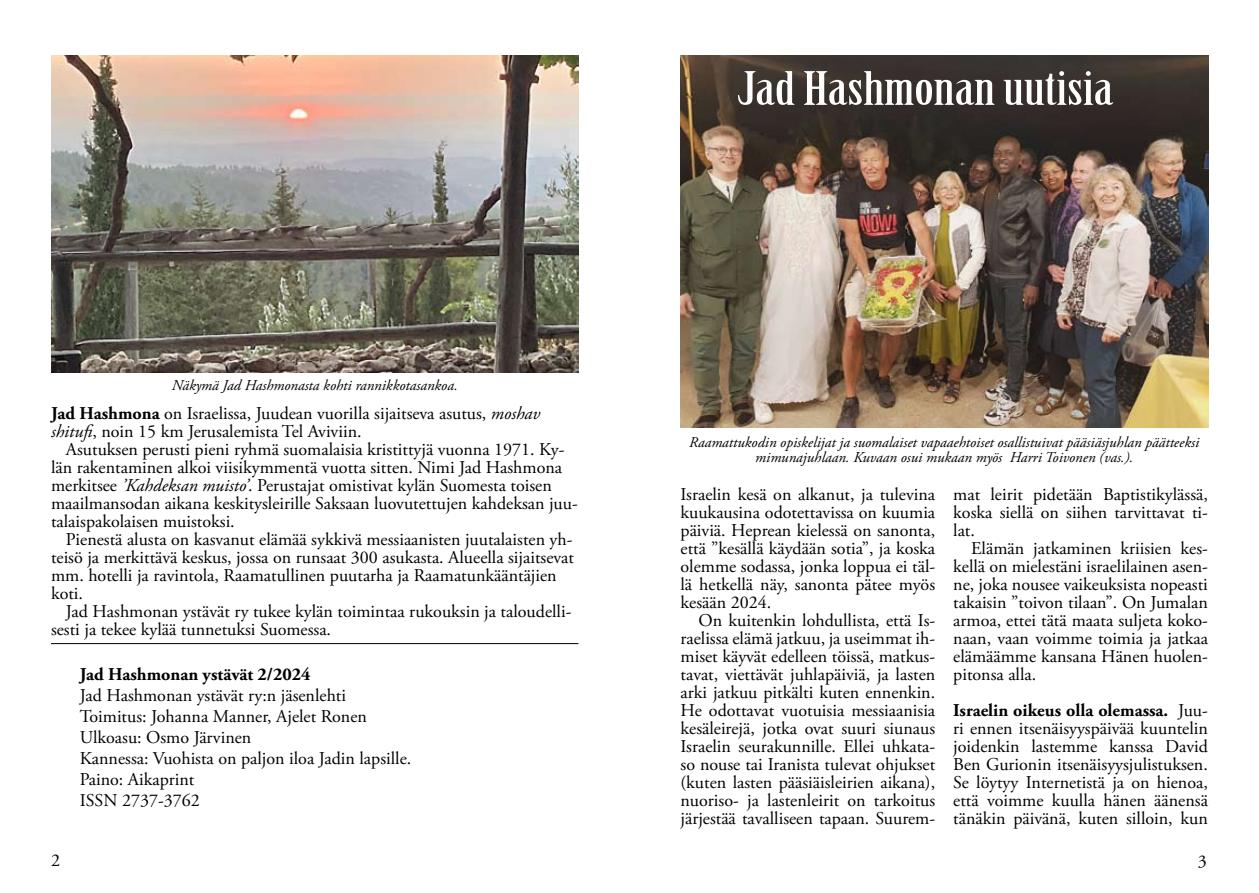
<style>
.page{position:relative;width:1259px;height:893px;background:#fff}
.page>*{position:absolute;margin:0;border:0;box-sizing:border-box;transform-origin:0 0}
.t1{font:45px "Birch Std";color:#fff;scale:1.5 1}
.t2{font:18px/18px "Adobe Garamond Pro";color:#000}
.t3{font:700 18px "Adobe Garamond Pro";color:#000}
.t4{font:italic 15px/15px "Adobe Garamond Pro";color:#000;text-align:center}
.s1{font-weight:700}
.s2{font-style:italic}
</style>
<div class="page">
<img style="left:680px;top:55px;width:528px;height:372px">
<hr style="left:51px;top:643px;width:527px;height:1px;background:#000">
<img style="left:51px;top:55px;width:527px;height:318px">
<h1 class="t1" style="left:738px;top:63px;width:252px">Jad Hashmonan uutisia</h1>
<p class="t4" style="left:172px;top:378px;width:287px">Näkymä Jad Hashmonasta kohti rannikkotasankoa.</p>
<p class="t2" style="left:51px;top:405px;width:491px"><span class="s1">Jad Hashmona</span> on Israelissa, Juudean vuorilla sijaitseva asutus, <span class="s2">moshav shitufi</span>, noin 1 5 km Jerusalemista Tel Aviviin.</p>
<p class="t2" style="left:51px;top:441px;width:528px;text-indent:15px">Asutuksen perusti pieni ryhmä suomalaisia kristittyjä vuonna 1 971 . Ky&shy;län rakentaminen alkoi viisikymmentä vuotta sitten. Nimi Jad Hashmona merkitsee <span class="s2">’Kahdeksan muisto’</span>. Perustajat omistivat kylän Suomesta toisen maailmansodan aikana keskitysleirille Saksaan luovutettujen kahdeksan juu&shy;talaispakolaisen muistoksi.</p>
<p class="t2" style="left:51px;top:531px;width:524px;text-indent:15px">Pienestä alusta on kasvanut elämää sykkivä messiaanisten juutalaisten yh&shy;teisö ja merkittävä keskus, jossa on runsaat 300 asukasta. Alueella sijaitsevat mm. hotelli ja ravintola, Raamatullinen puutarha ja Raamatunkääntäjien koti.</p>
<p class="t2" style="left:51px;top:603px;width:522px;text-indent:15px">Jad Hashmonan ystävät ry tukee kylän toimintaa rukouksin ja taloudelli&shy;sesti ja tekee kylää tunnetuksi Suomessa.</p>
<p class="t3" style="left:80px;top:664px;width:232px">Jad Hashmonan ystävät 2/2024</p>
<p class="t2" style="left:80px;top:686px;width:333px;line-height:21px">Jad Hashmonan ystävät ry:n jäsenlehti<br>Toimitus: Johanna Manner, Ajelet Ronen<br>Ulkoasu: Osmo Järvinen<br>Kannessa: Vuohista on paljon iloa Jadin lapsille.<br>Paino: Aikaprint<br>ISSN 2737-3762</p>
<p class="t4" style="left:689px;top:435px;width:511px">Raamattukodin opiskelijat ja suomalaiset vapaaehtoiset osallistuivat pääsiäsjuhlan päätteeksi mimunajuhlaan. Kuvaan osui mukaan myös Harri Toivonen (vas.).</p>
<p class="t2" style="left:680px;top:486px;width:256px;text-align:justify">Israelin kesä on alkanut, ja tulevina kuukausina odotettavissa on kuumia päiviä. Heprean kielessä on sanonta, että ”kesällä käydään sotia”, ja koska olemme sodassa, jonka loppua ei täl&shy;lä hetkellä näy, sanonta pätee myös kesään 2024.</p>
<p class="t2" style="left:680px;top:612px;width:256px;text-align:justify;text-indent:18px">On kuitenkin lohdullista, että Is&shy;raelissa elämä jatkuu, ja useimmat ih&shy;miset käyvät edelleen töissä, matkus&shy;tavat, viettävät juhlapäiviä, ja lasten arki jatkuu pitkälti kuten ennenkin.<br>He odottavat vuotuisia messiaanisia kesäleirejä, jotka ovat suuri siunaus Israelin seurakunnille. Ellei uhkata&shy;so nouse tai Iranista tulevat ohjukset (kuten lasten pääsiäisleirien aikana), nuoriso- ja lastenleirit on tarkoitus järjestää tavalliseen tapaan. Suurem-</p>
<p class="t2" style="left:953px;top:486px;width:256px;text-align:justify">mat leirit pidetään Baptistikylässä, koska siellä on siihen tarvittavat ti&shy;lat.</p>
<p class="t2" style="left:953px;top:540px;width:256px;text-align:justify;text-indent:18px">Elämän jatkaminen kriisien kes&shy;kellä on mielestäni israelilainen asen&shy;ne, joka nousee vaikeuksista nopeasti takaisin ”toivon tilaan”. On Jumalan armoa, ettei tätä maata suljeta koko&shy;naan, vaan voimme toimia ja jatkaa elämäämme kansana Hänen huolen&shy;pitonsa alla.</p>
<p class="t2" style="left:953px;top:702px;width:256px;text-align:justify"><span class="s1">Israelin oikeus olla olemassa.</span> Juu&shy;ri ennen itsenäisyyspäivää kuuntelin joidenkin lastemme kanssa David Ben Gurionin itsenäisyysjulistuksen.<br>Se löytyy Internetistä ja on hienoa, että voimme kuulla hänen äänensä tänäkin päivänä, kuten silloin, kun</p>
</div>
